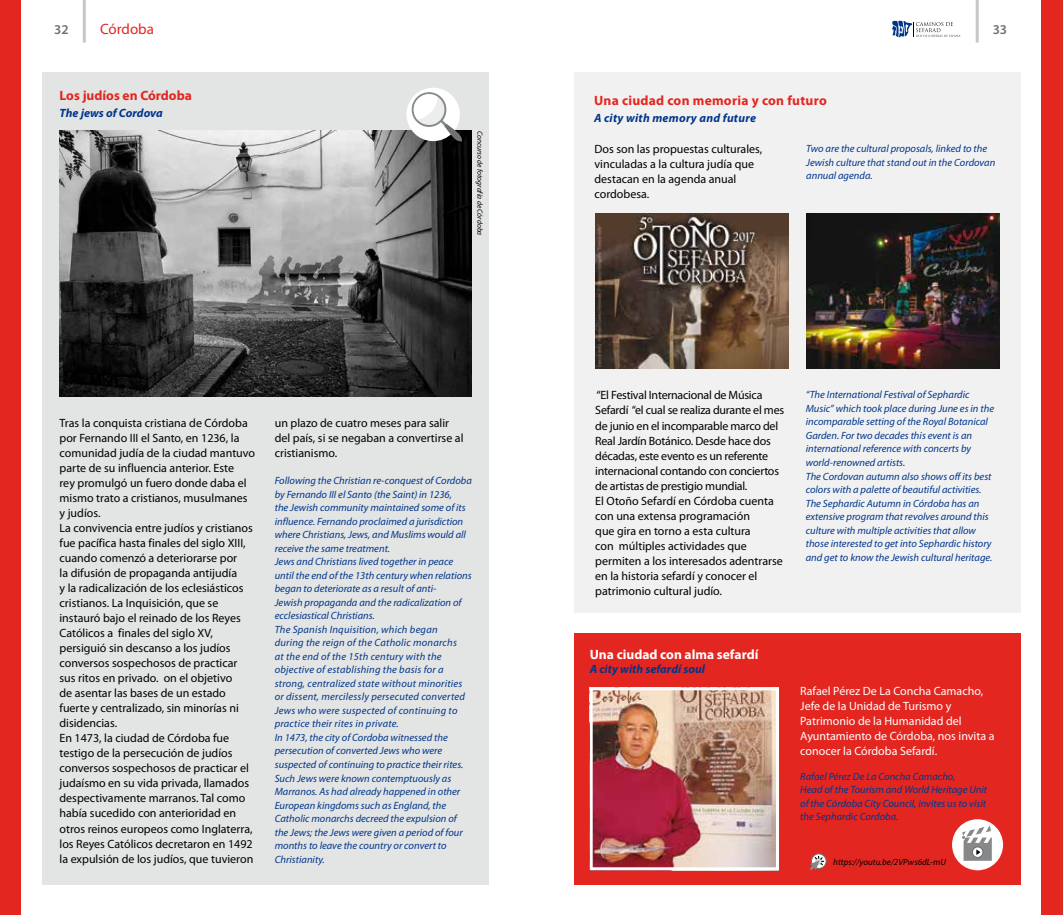
<style>
.page{position:relative;width:1063px;height:915px;background:#fff}
.page>*{position:absolute;margin:0;border:0;box-sizing:border-box;transform-origin:0 0}
.t1{font:15px "Myriad Pro";color:#e42620}
.t2{font:700 13.5px "Myriad Pro";letter-spacing:.02em;color:#e42620}
.t3{font:700 13.5px "Myriad Pro";color:#fff}
.t4{font:700 13.5px "Myriad Pro";color:#e42620}
.t5{font:600 13.5px "Myriad Pro";color:#707172}
.t6{font:12px/15px "Myriad Pro";color:#000}
.t7{font:12px/15px "Myriad Pro";letter-spacing:-.02em;color:#000}
.t8{font:12px/15px "Myriad Pro";color:#fff}
.t9{font:italic 700 12px "Myriad Pro";color:#00368a}
.t10{font:italic 700 12px "Myriad Pro";letter-spacing:.02em;color:#00368a}
.t11{font:italic 10.5px/13.5px "Myriad Pro";color:#00368a}
.t12{font:italic 9px "Myriad Pro";color:#000}
.t13{font:italic 7.5px "Myriad Pro";color:#000}
</style>
<div class="page">
<div style="left:1042px;top:0;width:21px;height:914px;background:#e42620"></div>
<hr style="left:976px;top:0;width:3px;height:43px;background:#c6c7c8">
<svg style="left:892px;top:21px;width:69px;height:17px"></svg>
<hr style="left:83px;top:0;width:3px;height:43px;background:#c6c7c8">
<div style="left:0;top:0;width:21px;height:914px;background:#e42620"></div>
<div style="left:574px;top:72px;width:446px;height:540px;background:#f1f1f2"></div>
<div style="left:574px;top:633px;width:446px;height:251px;background:#e42620"></div>
<img style="left:594px;top:691px;width:181px;height:175px">
<div style="left:590px;top:687px;width:189px;height:183px;border:3px solid #fff"></div>
<div style="left:952px;top:819px;width:51px;height:51px;background:#fff;border-radius:50%"></div>
<svg style="left:962px;top:825px;width:30px;height:35px"></svg>
<svg style="left:811px;top:853px;width:16px;height:15px"></svg>
<svg style="left:812px;top:854px;width:14px;height:13px"></svg>
<svg style="left:810px;top:855px;width:14px;height:15px"></svg>
<div style="left:43px;top:73px;width:446px;height:811px;background:#e3e4e4"></div>
<img style="left:60px;top:131px;width:412px;height:265px">
<img style="left:595px;top:213px;width:193px;height:155px">
<img style="left:806px;top:213px;width:194px;height:155px">
<div style="left:406px;top:88px;width:54px;height:53px;background:#fff;border-radius:50%"></div>
<svg style="left:412px;top:92px;width:50px;height:49px"></svg>
<p class="t5" style="left:54px;top:21px;width:16px">32</p>
<h1 class="t1" style="left:100px;top:20px;width:55px">Córdoba</h1>
<p class="t5" style="left:993px;top:21px;width:16px">33</p>
<p class="t4" style="left:60px;top:87px;width:134px">Los judíos en Córdoba</p>
<p class="t9" style="left:60px;top:105px;width:105px">The jews of Cordova</p>
<p class="t13" style="left:485px;top:131px;width:106px;rotate:90deg">Concurso de fotografía de Córdoba</p>
<p class="t6" style="left:60px;top:415px;width:197px">Tras la conquista cristiana de Córdoba por Fernando III el Santo, en 1236, la comunidad judía de la ciudad mantuvo parte de su influencia anterior. Este<br>rey promulgó un fuero donde daba el mismo trato a cristianos, musulmanes y judíos.<br>La convivencia entre judíos y cristianos fue pacífica hasta finales del siglo XIII, cuando comenzó a deteriorarse por<br>la difusión de propaganda antijudía<br>y la radicalización de los eclesiásticos cristianos. La Inquisición, que se instauró bajo el reinado de los Reyes Católicos a finales del siglo XV, persiguió sin descanso a los judíos conversos sospechosos de practicar sus ritos en privado. on el objetivo<br>de asentar las bases de un estado fuerte y centralizado, sin minorías ni disidencias.<br>En 1473, la ciudad de Córdoba fue testigo de la persecución de judíos conversos sospechosos de practicar el judaísmo en su vida privada, llamados despectivamente marranos. Tal como había sucedido con anterioridad en otros reinos europeos como Inglaterra, los Reyes Católicos decretaron en 1492 la expulsión de los judíos, que tuvieron</p>
<p class="t6" style="left:275px;top:415px;width:190px">un plazo de cuatro meses para salir del país, si se negaban a convertirse al cristianismo.</p>
<p class="t11" style="left:275px;top:473px;width:199px">Following the Christian re-conquest of Cordoba by Fernando III el Santo (the Saint) in 1236,<br>the Jewish community maintained some of its influence. Fernando proclaimed a jurisdiction where Christians, Jews, and Muslims would all receive the same treatment.<br>Jews and Christians lived together in peace until the end of the 13th century when relations began to deteriorate as a result of anti-<br>Jewish propaganda and the radicalization of ecclesiastical Christians.<br>The Spanish Inquisition, which began<br>during the reign of the Catholic monarchs<br>at the end of the 15th century with the objective of establishing the basis for a strong, centralized state without minorities or dissent, mercilessly persecuted converted Jews who were suspected of continuing to practice their rites in private.<br>In 1473, the city of Cordoba witnessed the persecution of converted Jews who were suspected of continuing to practice their rites.<br>Such Jews were known contemptuously as Marranos. As had already happened in other European kingdoms such as England, the Catholic monarchs decreed the expulsion of the Jews; the Jews were given a period of four months to leave the country or convert to Christianity.</p>
<p class="t2" style="left:594px;top:92px;width:234px">Una ciudad con memoria y con futuro</p>
<p class="t10" style="left:594px;top:110px;width:163px">A city with memory and future</p>
<p class="t6" style="left:594px;top:141px;width:169px">Dos son las propuestas culturales, vinculadas a la cultura judía que destacan en la agenda anual cordobesa.</p>
<p class="t11" style="left:806px;top:142px;width:191px">Two are the cultural proposals, linked to the<br>Jewish culture that stand out in the Cordovan annual agenda.</p>
<p class="t7" style="left:595px;top:387px;width:190px">“El Festival Internacional de Música Sefardí “el cual se realiza durante el mes de junio en el incomparable marco del Real Jardín Botánico. Desde hace dos décadas, este evento es un referente internacional contando con conciertos de artistas de prestigio mundial.<br>El Otoño Sefardí en Córdoba cuenta con una extensa programación<br>que gira en torno a esta cultura<br>con múltiples actividades que permiten a los interesados adentrarse en la historia sefardí y conocer el patrimonio cultural judío.</p>
<p class="t11" style="left:806px;top:388px;width:190px">“The International Festival of Sephardic Music” which took place during June es in the incomparable setting of the Royal Botanical Garden. For two decades this event is an international reference with concerts by world-renowned artists.<br>The Cordovan autumn also shows off its best colors with a palette of beautiful activities.<br>The Sephardic Autumn in Córdoba has an extensive program that revolves around this culture with multiple activities that allow those interested to get into Sephardic history and get to know the Jewish cultural heritage.</p>
<p class="t3" style="left:590px;top:645px;width:170px">Una ciudad con alma sefardí</p>
<p class="t9" style="left:590px;top:660px;width:117px">A city with sefardí soul</p>
<p class="t8" style="left:800px;top:683px;width:196px">Rafael Pérez De La Concha Camacho,<br>Jefe de la Unidad de Turismo y<br>Patrimonio de la Humanidad del<br>Ayuntamiento de Córdoba, nos invita a conocer la Córdoba Sefardí.</p>
<p class="t11" style="left:800px;top:768px;width:188px">Rafael Pérez De La Concha Camacho,<br>Head of the Tourism and World Heritage Unit of the Córdoba City Council, invites us to visit the Sephardic Cordoba.</p>
<p class="t12" style="left:833px;top:856px;width:114px">https://youtu.be/2VPws6dL-mU</p>
</div>
